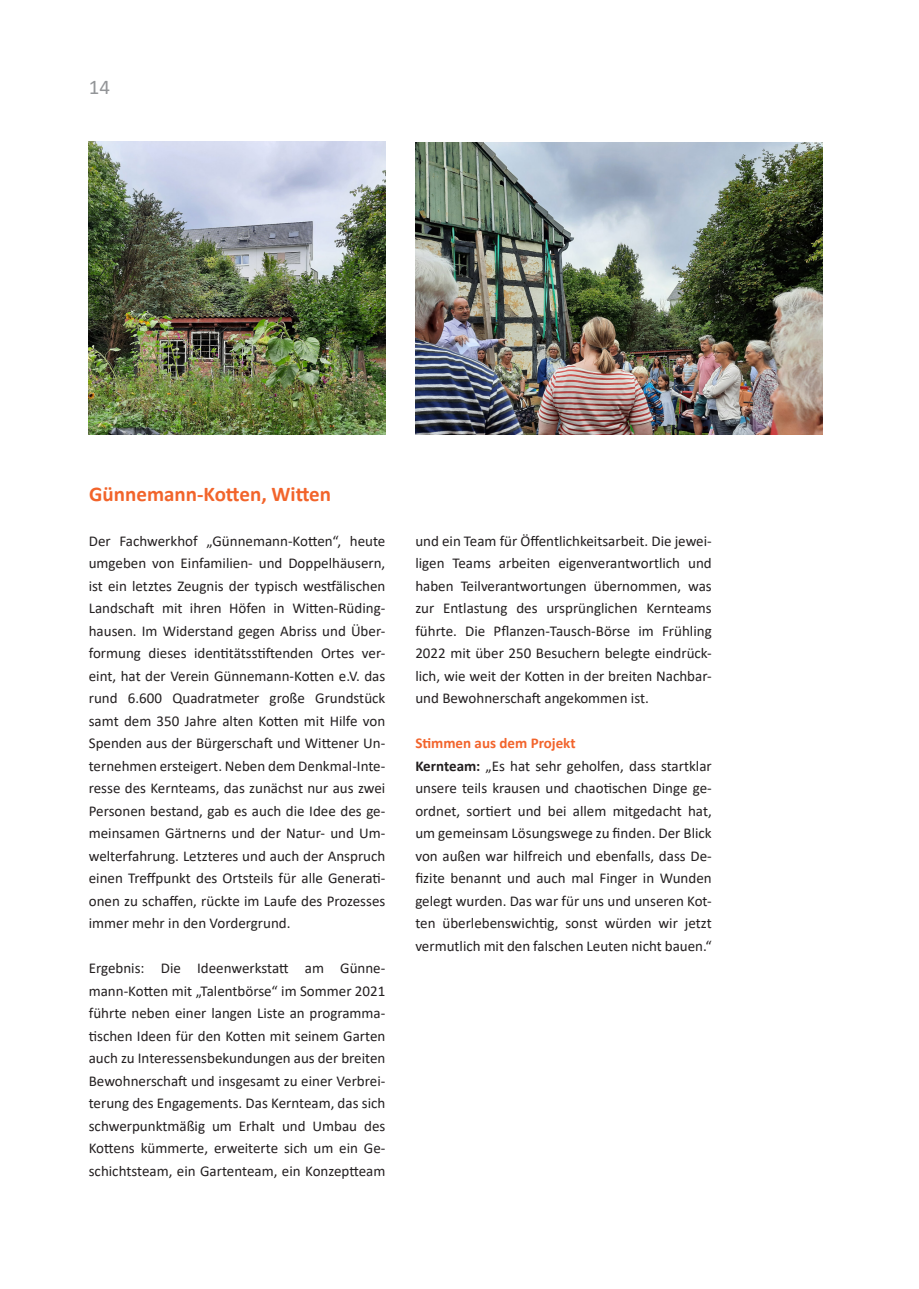
<style>
.page{position:relative;width:919px;height:1289px;background:#fff}
.page>*{position:absolute;margin:0;border:0;box-sizing:border-box;transform-origin:0 0}
.Fließtext{font:700 21px "Calibri";color:#f2642b}
.Fließtext-2{font:21px "Calibri";color:#939598}
.Fließtext-3{font:15px/22.5px "Calibri";color:#231f20;text-align:justify}
.Fließtext-4{font:700 15px "Calibri";color:#f2642c}
.s1{font-weight:700}
</style>
<div class="page">
<img style="left:89px;top:142px;width:296px;height:292px">
<img style="left:415px;top:142px;width:407px;height:293px">
<p class="Fließtext-2" style="left:89px;top:72px;width:23px">14</p>
<p class="Fließtext" style="left:89px;top:478px;width:243px">Günnemann-Kotten, Witten</p>
<p class="Fließtext-3" style="left:89px;top:529px;width:298px">Der Fachwerkhof „Günnemann-Kotten“, heute umgeben von Einfamilien- und Doppelhäusern, ist ein letztes Zeugnis der typisch westfälischen Landschaft mit ihren Höfen in Witten-Rüding&shy;hausen. Im Widerstand gegen Abriss und Über&shy;formung dieses identitätsstiftenden Ortes ver&shy;eint, hat der Verein Günnemann-Kotten e.V. das rund 6.600 Quadratmeter große Grundstück samt dem 350 Jahre alten Kotten mit Hilfe von Spenden aus der Bürgerschaft und Wittener Un&shy;ternehmen ersteigert. Neben dem Denkmal-Inte&shy;resse des Kernteams, das zunächst nur aus zwei Personen bestand, gab es auch die Idee des ge&shy;meinsamen Gärtnerns und der Natur- und Um&shy;welterfahrung. Letzteres und auch der Anspruch einen Treffpunkt des Ortsteils für alle Generati&shy;onen zu schaffen, rückte im Laufe des Prozesses immer mehr in den Vordergrund.</p>
<p class="Fließtext-3" style="left:89px;top:956px;width:298px">Ergebnis: Die Ideenwerkstatt am Günne&shy;mann-Kotten mit „Talentbörse“ im Sommer 2021 führte neben einer langen Liste an programma&shy;tischen Ideen für den Kotten mit seinem Garten auch zu Interessensbekundungen aus der breiten Bewohnerschaft und insgesamt zu einer Verbrei&shy;terung des Engagements. Das Kernteam, das sich schwerpunktmäßig um Erhalt und Umbau des Kottens kümmerte, erweiterte sich um ein Ge&shy;schichtsteam, ein Gartenteam, ein Konzeptteam</p>
<p class="Fließtext-3" style="left:415px;top:529px;width:298px">und ein Team für Öffentlichkeitsarbeit. Die jewei&shy;ligen Teams arbeiten eigenverantwortlich und haben Teilverantwortungen übernommen, was zur Entlastung des ursprünglichen Kernteams führte. Die Pflanzen-Tausch-Börse im Frühling 2022 mit über 250 Besuchern belegte eindrück&shy;lich, wie weit der Kotten in der breiten Nachbar&shy;und Bewohnerschaft angekommen ist.</p>
<p class="Fließtext-4" style="left:415px;top:732px;width:162px">Stimmen aus dem Projekt</p>
<p class="Fließtext-3" style="left:415px;top:754px;width:298px"><span class="s1">Kernteam:</span> „Es hat sehr geholfen, dass startklar unsere teils krausen und chaotischen Dinge ge&shy;ordnet, sortiert und bei allem mitgedacht hat, um gemeinsam Lösungswege zu finden. Der Blick von außen war hilfreich und ebenfalls, dass De&shy;fizite benannt und auch mal Finger in Wunden gelegt wurden. Das war für uns und unseren Kot&shy;ten überlebenswichtig, sonst würden wir jetzt vermutlich mit den falschen Leuten nicht bauen.“</p>
</div>
